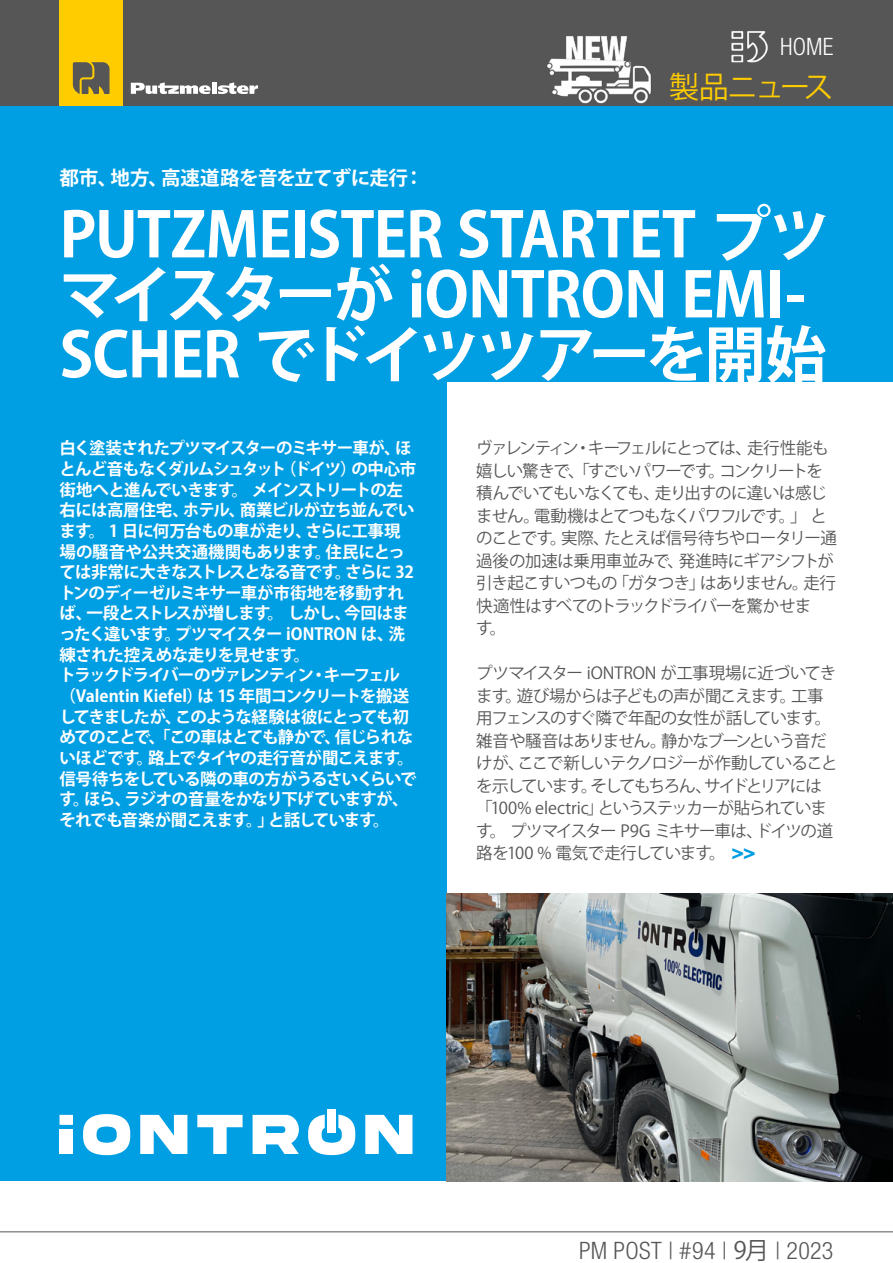
<style>
.page{position:relative;width:893px;height:1263px;background:#fff}
.page>*{position:absolute;margin:0;border:0;box-sizing:border-box;transform-origin:0 0}
.t1{font:700 61.5px/60px "Koz Go Pr 6 N";letter-spacing:-.02em;color:#fff}
.t2{font:30px "Koz Go Pr 6 N";letter-spacing:-.09em;color:#fc0}
.t3{font:300 condensed 24px "Helvetica Neue LT Pro";letter-spacing:.01em;color:#565656}
.t4{font:300 condensed 24px "Helvetica Neue LT Pro";color:#fff}
.t5{font:700 19.5px "Koz Go Pr 6 N";letter-spacing:-.025em;color:#fff}
.t6{font:700 16.5px/20.7px "Koz Go Pr 6 N";letter-spacing:-.045em;color:#fff}
.t7{font:16.5px/22.5px "Koz Go Pr 6 N";letter-spacing:-.065em;color:#565656}
.s1{font-family:"Helvetica Neue LT Pro";font-weight:700;font-stretch:condensed;font-size:21px;color:#009ee3}
.s2{font-family:"Koz Go Pr 6 N";font-weight:400;font-stretch:normal}
</style>
<div class="page">
<svg style="left:0;top:1231px;width:893px;height:2px;background:#a9a9a9"></svg>
<div style="left:0;top:382px;width:446px;height:799px;background:#009ee3"></div>
<div style="left:0;top:105px;width:893px;height:277px;background:#009ee3"></div>
<div style="left:0;top:0;width:893px;height:105px;background:#565656"></div>
<div style="left:60px;top:0;width:63px;height:105px;background:#fc0"></div>
<svg style="left:73px;top:62px;width:37px;height:32px"></svg>
<svg style="left:131px;top:82px;width:127px;height:12px"></svg>
<img style="left:731px;top:31px;width:37px;height:32px">
<div style="left:60px;top:1130px;width:13px;height:24px;background:#fff"></div>
<div style="left:60px;top:1115px;width:13px;height:10px;background:#fff"></div>
<svg style="left:140px;top:1115px;width:47px;height:39px"></svg>
<svg style="left:83px;top:1114px;width:47px;height:41px"></svg>
<svg style="left:253px;top:1115px;width:46px;height:39px"></svg>
<svg style="left:365px;top:1115px;width:47px;height:39px"></svg>
<svg style="left:197px;top:1115px;width:46px;height:39px"></svg>
<svg style="left:308px;top:1114px;width:47px;height:41px"></svg>
<div style="left:327px;top:1110px;width:9px;height:23px;background:#fff"></div>
<img style="left:446px;top:893px;width:447px;height:288px">
<img style="left:547px;top:36px;width:104px;height:68px">
<h3 class="t4" style="left:780px;top:33px;width:55px">HOME</h3>
<h2 class="t2" style="left:669px;top:70px;width:166px">製品ニュース</h2>
<p class="t5" style="left:60px;top:166px;width:365px">都市、地方、高速道路を音を立てずに走行：</p>
<h1 class="t1" style="left:60px;top:206px;width:772px">PUTZMEISTER STARTET プツマイスターが iONTRON EMI-<br>SCHER でドイツツアーを開始</h1>
<p class="t6" style="left:60px;top:438px;width:359px">白く塗装されたプツマイスターのミキサー車が、ほとんど音もなくダルムシュタット（ドイツ）の中心市街地へと進んでいきます。 メインストリートの左右には高層住宅、ホテル、商業ビルが立ち並んでいます。 1 日に何万台もの車が走り、さらに工事現場の騒音や公共交通機関もあります。住民にとっては非常に大きなストレスとなる音です。さらに 32トンのディーゼルミキサー車が市街地を移動すれば、一段とストレスが増します。 しかし、今回はまったく違います。プツマイスター iONTRON は、洗練された控えめな走りを見せます。<br>トラックドライバーのヴァレンティン・キーフェル（Valentin Kiefel）は 15 年間コンクリートを搬送してきましたが、このような経験は彼にとっても初めてのことで、「この車はとても静かで、信じられないほどです。路上でタイヤの走行音が聞こえます。信号待ちをしている隣の車の方がうるさいくらいです。ほら、ラジオの音量をかなり下げていますが、それでも音楽が聞こえます。」と話しています。</p>
<p class="t7" style="left:476px;top:437px;width:362px">ヴァレンティン・キーフェルにとっては、走行性能も嬉しい驚きで、「すごいパワーです。コンクリートを積んでいてもいなくても、走り出すのに違いは感じません。電動機はとてつもなくパワフルです。」 とのことです。実際、たとえば信号待ちやロータリー通過後の加速は乗用車並みで、発進時にギアシフトが引き起こすいつもの「ガタつき」はありません。走行快適性はすべてのトラックドライバーを驚かせま<br>す。</p>
<p class="t7" style="left:476px;top:662px;width:363px">プツマイスター iONTRON が工事現場に近づいてきます。遊び場からは子どもの声が聞こえます。工事用フェンスのすぐ隣で年配の女性が話しています。雑音や騒音はありません。静かなブーンという音だけが、ここで新しいテクノロジーが作動していることを示しています。そしてもちろん、サイドとリアには「100% electric」というステッカーが貼られています。 プツマイスター P9G ミキサー車は、ドイツの道路を100 % 電気で走行しています。 <span class="s1">&gt;&gt;</span></p>
<h3 class="t3" style="left:579px;top:1236px;width:256px">PM POST | #94 | <span class="s2">9月</span> | 2023</h3>
</div>
